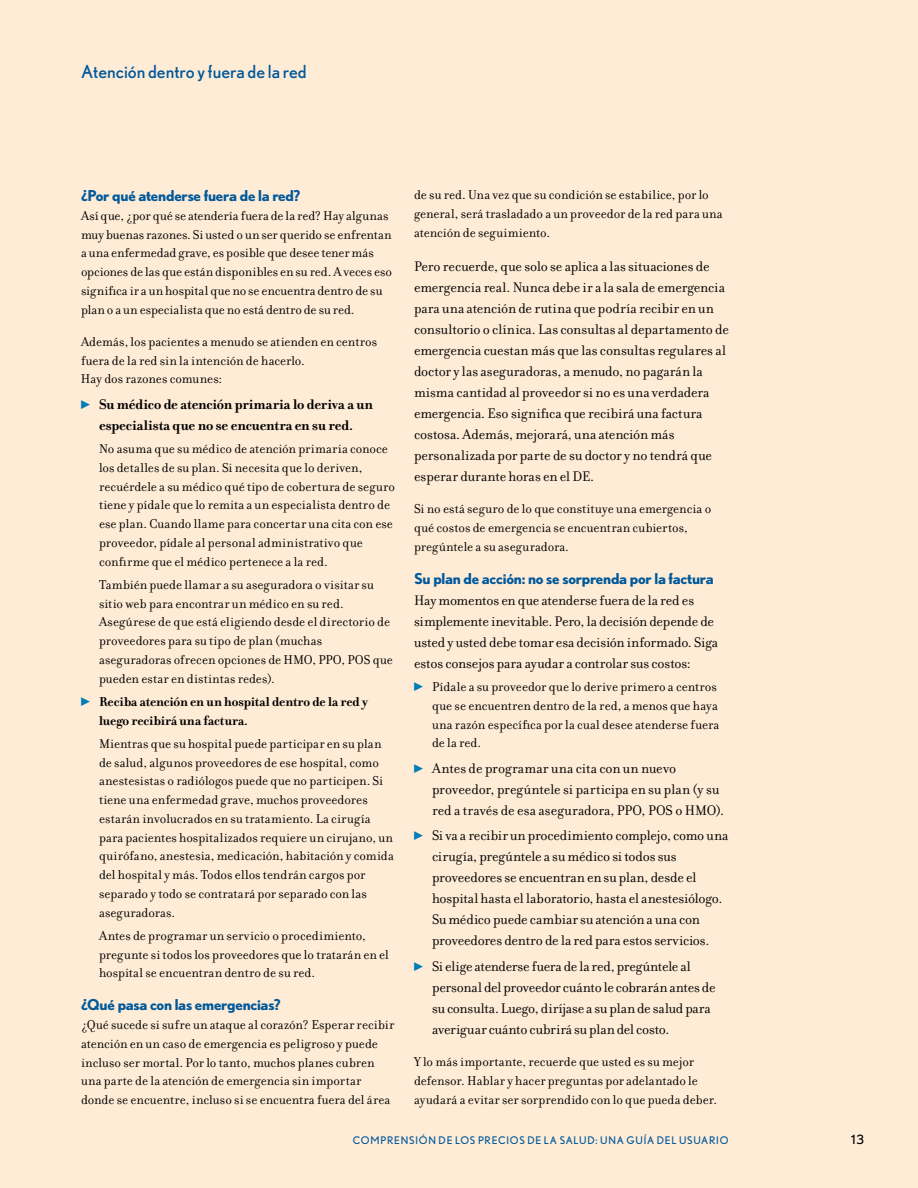
<style>
.page{position:relative;width:918px;height:1188px;background:#ffecd6}
.page>*{position:absolute;margin:0;border:0;box-sizing:border-box;transform-origin:0 0}
.t1{font:18px "Nobel";color:#00599b}
.t2{font:15px/21px "Filosofia";letter-spacing:-.005em;color:#000}
.t3{font:700 15px "Nobel";letter-spacing:-.015em;color:#00599b}
.t4{font:700 15px/21px "Filosofia";letter-spacing:-.01em;color:#000;text-align:center}
.t5{font:13.8px/18.8px "Filosofia";letter-spacing:.005em;color:#000}
.t6{font:700 13.8px/18.8px "Filosofia";letter-spacing:-.005em;color:#000}
.t7{font:12.75px "Nobel";color:#000}
.t8{font:10.5px "Nobel";letter-spacing:.28em;color:#00599b}
.s1{font-family:"Universal Std Newswith Comm Pi";font-weight:400;font-size:9px;color:#007db7}
.s2{font-family:"Universal Std Newswith Comm Pi";font-size:9px;color:#007db7}
</style>
<div class="page">
<h1 class="t1" style="left:81px;top:61px;width:227px">ATENCIÓN DENTRO Y FUERA DE LA RED</h1>
<p class="t3" style="left:81px;top:187px;width:221px">¿Por qué atenderse fuera de la red?</p>
<p class="t5" style="left:81px;top:206px;width:313px">Así que, ¿por qué se atendería fuera de la red? Hay algunas muy buenas razones. Si usted o un ser querido se enfrentan a una enfermedad grave, es posible que desee tener más opciones de las que están disponibles en su red. A veces eso significa ir a un hospital que no se encuentra dentro de su plan o a un especialista que no está dentro de su red.</p>
<p class="t5" style="left:81px;top:332px;width:298px">Además, los pacientes a menudo se atienden en centros fuera de la red sin la intención de hacerlo.<br>Hay dos razones comunes:</p>
<p class="t4" style="left:81px;top:394px;width:294px"><span class="s1">▶</span> Su médico de atención primaria lo deriva a un especialista que no se encuentra en su red.</p>
<p class="t5" style="left:99px;top:440px;width:298px">No asuma que su médico de atención primaria conoce los detalles de su plan. Si necesita que lo deriven, recuérdele a su médico qué tipo de cobertura de seguro tiene y pídale que lo remita a un especialista dentro de ese plan. Cuando llame para concertar una cita con ese proveedor, pídale al personal administrativo que confirme que el médico pertenece a la red.</p>
<p class="t5" style="left:99px;top:575px;width:296px">También puede llamar a su aseguradora o visitar su sitio web para encontrar un médico en su red.<br>Asegúrese de que está eligiendo desde el directorio de proveedores para su tipo de plan (muchas aseguradoras ofrecen opciones de HMO, PPO, POS que pueden estar en distintas redes).</p>
<p class="t6" style="left:99px;top:692px;width:270px;text-indent:-18px"><sup>▶</sup> Reciba atención en un hospital dentro de la red y luego recibirá una factura.</p>
<p class="t5" style="left:99px;top:734px;width:296px">Mientras que su hospital puede participar en su plan de salud, algunos proveedores de ese hospital, como anestesistas o radiólogos puede que no participen. Si tiene una enfermedad grave, muchos proveedores estarán involucrados en su tratamiento. La cirugía para pacientes hospitalizados requiere un cirujano, un quirófano, anestesia, medicación, habitación y comida del hospital y más. Todos ellos tendrán cargos por separado y todo se contratará por separado con las aseguradoras.</p>
<p class="t5" style="left:99px;top:926px;width:292px">Antes de programar un servicio o procedimiento, pregunte si todos los proveedores que lo tratarán en el hospital se encuentran dentro de su red.</p>
<p class="t3" style="left:81px;top:996px;width:201px">¿Qué pasa con las emergencias?</p>
<p class="t5" style="left:81px;top:1016px;width:315px">¿Qué sucede si sufre un ataque al corazón? Esperar recibir atención en un caso de emergencia es peligroso y puede incluso ser mortal. Por lo tanto, muchos planes cubren una parte de la atención de emergencia sin importar donde se encuentre, incluso si se encuentra fuera del área</p>
<p class="t5" style="left:414px;top:186px;width:310px">de su red. Una vez que su condición se estabilice, por lo general, será trasladado a un proveedor de la red para una atención de seguimiento.</p>
<p class="t2" style="left:414px;top:256px;width:316px">Pero recuerde, que solo se aplica a las situaciones de emergencia real. Nunca debe ir a la sala de emergencia para una atención de rutina que podría recibir en un consultorio o clínica. Las consultas al departamento de emergencia cuestan más que las consultas regulares al doctor y las aseguradoras, a menudo, no pagarán la misma cantidad al proveedor si no es una verdadera emergencia. Eso significa que recibirá una factura costosa. Además, mejorará, una atención más personalizada por parte de su doctor y no tendrá que esperar durante horas en el DE.</p>
<p class="t5" style="left:414px;top:500px;width:299px">Si no está seguro de lo que constituye una emergencia o qué costos de emergencia se encuentran cubiertos, pregúntele a su aseguradora.</p>
<p class="t3" style="left:414px;top:570px;width:301px">Su plan de acción: no se sorprenda por la factura</p>
<p class="t2" style="left:414px;top:590px;width:306px">Hay momentos en que atenderse fuera de la red es simplemente inevitable. Pero, la decisión depende de usted y usted debe tomar esa decisión informado. Siga estos consejos para ayudar a controlar sus costos:</p>
<p class="t5" style="left:432px;top:678px;width:289px;text-indent:-18px"><sup>▶</sup> Pídale a su proveedor que lo derive primero a centros que se encuentren dentro de la red, a menos que haya una razón específica por la cual desee atenderse fuera de la red.</p>
<p class="t2" style="left:432px;top:758px;width:291px;text-indent:-18px"><span class="s2">▶</span> Antes de programar una cita con un nuevo proveedor, pregúntele si participa en su plan (y su red a través de esa aseguradora, PPO, POS o HMO).</p>
<p class="t2" style="left:432px;top:825px;width:298px;text-indent:-18px"><span class="s2">▶</span> Si va a recibir un procedimiento complejo, como una cirugía, pregúntele a su médico si todos sus proveedores se encuentran en su plan, desde el hospital hasta el laboratorio, hasta el anestesiólogo.<br>Su médico puede cambiar su atención a una con proveedores dentro de la red para estos servicios.</p>
<p class="t2" style="left:432px;top:956px;width:285px;text-indent:-18px"><span class="s2">▶</span> Si elige atenderse fuera de la red, pregúntele al personal del proveedor cuánto le cobrarán antes de su consulta. Luego, diríjase a su plan de salud para averiguar cuánto cubrirá su plan del costo.</p>
<p class="t5" style="left:414px;top:1053px;width:302px">Y lo más importante, recuerde que usted es su mejor defensor. Hablar y hacer preguntas por adelantado le ayudará a evitar ser sorprendido con lo que pueda deber.</p>
<p class="t8" style="left:353px;top:1135px;width:377px">COM PRENSIÓN DE LOS PRECIOS DE LA SALUD: UNA GUÍA DEL USUARIO</p>
<p class="t7" style="left:851px;top:1132px;width:14px">13</p>
</div>
